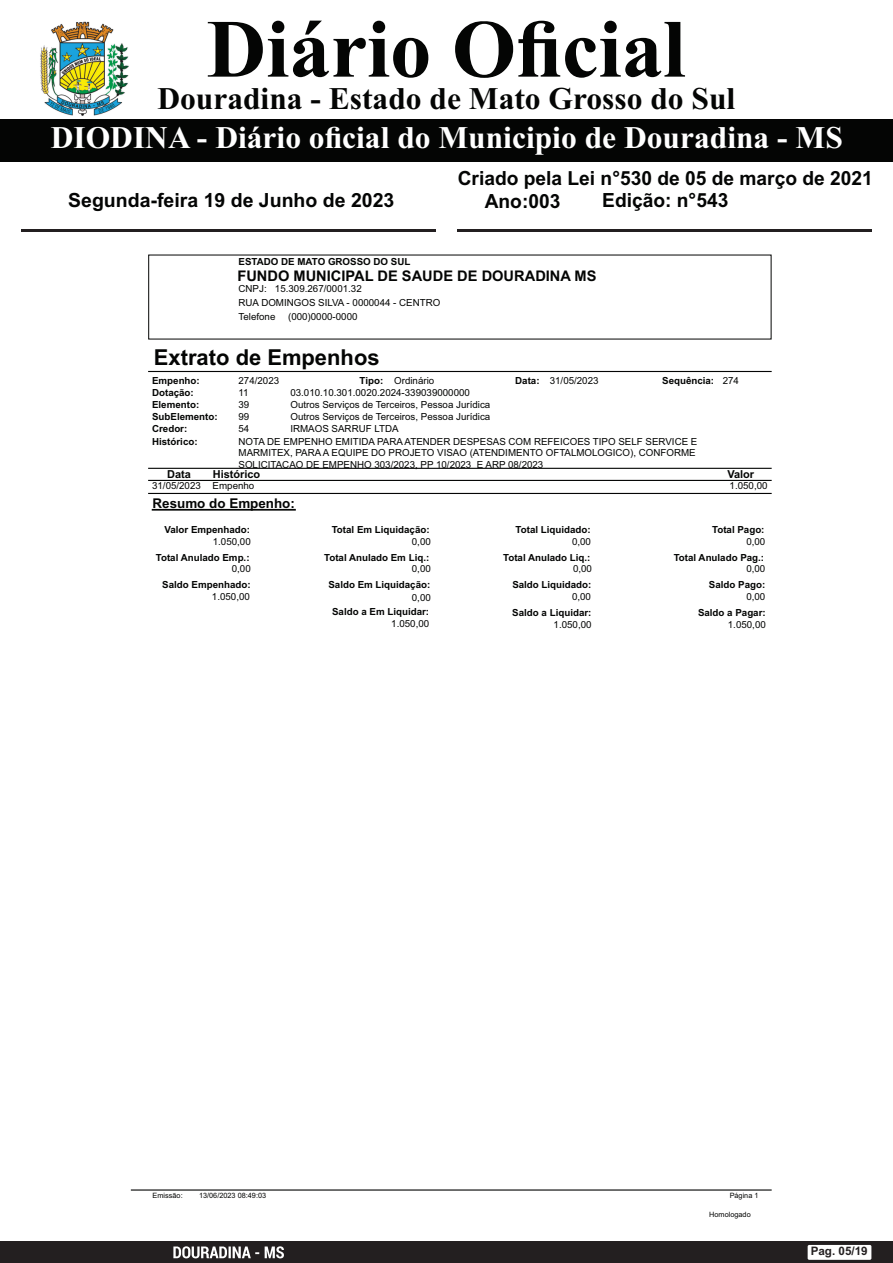
<style>
.page{position:relative;width:893px;height:1263px;background:#fff}
.page>*{position:absolute;margin:0;border:0;box-sizing:border-box;transform-origin:0 0}
.t1{font:700 82.5px "Times New Roman";color:#040504}
.t2{font:700 31.5px "Times New Roman";color:#fff}
.t3{font:700 31.5px "Times New Roman";color:#040504}
.t4{font:700 21.9px "Arial";color:#040504}
.t5{font:700 19.5px "Arial";color:#040504}
.t6{font:700 14.7px "Arial";color:#040504}
.t7{font:700 13.35px "Arial";color:#040504}
.t8{font:700 11.7px "Arial";color:#231f20}
.t9{font:700 10.95px "Arial";color:#040504}
.t10{font:9.75px/13.6px "Arial";color:#040504}
.t11{font:700 9.75px/12.1px "Arial";color:#040504}
.t12{font:7.35px "Arial";color:#040504}
.s1{font-weight:700}
.s2{font-weight:400}
</style>
<div class="page">
<hr style="left:149px;top:371px;width:622px;height:1px;background:#040504">
<hr style="left:149px;top:468px;width:622px;height:1px;background:#040504">
<hr style="left:149px;top:480px;width:622px;height:1px;background:#040504">
<hr style="left:149px;top:493px;width:622px;height:1px;background:#040504">
<hr style="left:153px;top:509px;width:142px;height:2px;background:#040504">
<hr style="left:131px;top:1189px;width:640px;height:1px;background:#040504">
<div style="left:0;top:119px;width:893px;height:42px;background:#040504"></div>
<img style="left:40px;top:21px;width:89px;height:95px">
<div style="left:0;top:1242px;width:893px;height:21px;background:#231f20"></div>
<div style="left:808px;top:1245px;width:63px;height:15px;background:#fff;border-radius:2px"></div>
<svg style="left:173px;top:1246px;width:111px;height:12px"></svg>
<hr style="left:21px;top:229px;width:415px;height:3px;background:#231f20">
<hr style="left:457px;top:229px;width:414px;height:3px;background:#231f20">
<h1 class="t1" style="left:207px;top:21px;width:480px">Diário Oficial</h1>
<h2 class="t3" style="left:157px;top:88px;width:579px">Douradina - Estado de Mato Grosso do Sul</h2>
<h2 class="t2" style="left:51px;top:126px;width:793px">DIODINA - Diário oficial do Municipio de Douradina - MS</h2>
<h3 class="t5" style="left:458px;top:171px;width:417px">Criado pela Lei n°530 de 05 de março de 2021</h3>
<h3 class="t5" style="left:68px;top:193px;width:328px">Segunda-feira 19 de Junho de 2023</h3>
<h3 class="t5" style="left:602px;top:192px;width:128px">Edição: n°543</h3>
<h3 class="t5" style="left:485px;top:194px;width:77px">Ano:003</h3>
<p class="t11" style="left:239px;top:256px;width:173px">ESTADO DE MATO GROSSO DO SUL</p>
<h3 class="t6" style="left:237px;top:270px;width:361px">FUNDO MUNICIPAL DE SAUDE DE DOURADINA MS</h3>
<p class="t10" style="left:275px;top:283px;width:88px">15.309.267/0001.32</p>
<p class="t10" style="left:288px;top:310px;width:71px">(000)0000-0000</p>
<p class="t10" style="left:239px;top:283px;width:203px">CNPJ:<br>RUA DOMINGOS SILVA - 0000044 - CENTRO<br>Telefone</p>
<h3 class="t4" style="left:154px;top:349px;width:227px">Extrato de Empenhos</h3>
<p class="t11" style="left:152px;top:375px;width:67px">Empenho:<br>Dotação:<br>Elemento:<br>SubElemento:</p>
<p class="t10" style="left:239px;top:374px;width:42px">274/2023</p>
<p class="t10" style="left:360px;top:374px;width:76px"><span class="s1">Tipo:</span> Ordinário</p>
<p class="t10" style="left:515px;top:374px;width:85px"><span class="s1">Data:</span> 31/05/2023</p>
<p class="t11" style="left:662px;top:375px;width:78px">Sequência: <span class="s2">274</span></p>
<p class="t10" style="left:239px;top:386px;width:12px">11</p>
<p class="t10" style="left:290px;top:386px;width:181px">03.010.10.301.0020.2024-339039000000</p>
<p class="t10" style="left:239px;top:399px;width:12px;line-height:12.1px">39<br>99</p>
<p class="t10" style="left:290px;top:399px;width:201px;line-height:12.1px">Outros Serviços de Terceiros, Pessoa Jurídica<br>Outros Serviços de Terceiros, Pessoa Jurídica</p>
<p class="t11" style="left:152px;top:424px;width:37px">Credor:</p>
<p class="t10" style="left:239px;top:423px;width:12px">54</p>
<p class="t10" style="left:290px;top:423px;width:110px">IRMAOS SARRUF LTDA</p>
<p class="t9" style="left:167px;top:470px;width:25px">Data</p>
<p class="t9" style="left:213px;top:470px;width:49px">Histórico</p>
<p class="t9" style="left:727px;top:470px;width:28px">Valor</p>
<p class="t10" style="left:152px;top:480px;width:104px">31/05/2023 Empenho</p>
<p class="t10" style="left:730px;top:480px;width:39px">1.050,00</p>
<p class="t11" style="left:152px;top:437px;width:47px">Histórico:</p>
<p class="t10" style="left:239px;top:437px;width:460px;line-height:11.2px">NOTA DE EMPENHO EMITIDA PARA ATENDER DESPESAS COM REFEICOES TIPO SELF SERVICE E<br>MARMITEX, PARA A EQUIPE DO PROJETO VISAO (ATENDIMENTO OFTALMOLOGICO), CONFORME<br>SOLICITACAO DE EMPENHO 303/2023, PP 10/2023 E ARP 08/2023</p>
<h3 class="t7" style="left:153px;top:499px;width:144px">Resumo do Empenho:</h3>
<p class="t11" style="left:164px;top:524px;width:87px">Valor Empenhado:</p>
<p class="t11" style="left:332px;top:524px;width:99px">Total Em Liquidação:</p>
<p class="t11" style="left:516px;top:524px;width:77px">Total Liquidado:</p>
<p class="t11" style="left:712px;top:524px;width:54px">Total Pago:</p>
<p class="t10" style="left:213px;top:535px;width:39px">1.050,00</p>
<p class="t10" style="left:412px;top:535px;width:20px">0,00</p>
<p class="t10" style="left:572px;top:535px;width:20px">0,00</p>
<p class="t10" style="left:746px;top:535px;width:20px">0,00</p>
<p class="t11" style="left:156px;top:552px;width:95px">Total Anulado Emp.:</p>
<p class="t11" style="left:324px;top:552px;width:107px">Total Anulado Em Liq.:</p>
<p class="t11" style="left:503px;top:552px;width:89px">Total Anulado Liq.:</p>
<p class="t11" style="left:674px;top:552px;width:92px">Total Anulado Pag.:</p>
<p class="t10" style="left:232px;top:563px;width:20px">0,00</p>
<p class="t10" style="left:412px;top:563px;width:20px">0,00</p>
<p class="t10" style="left:573px;top:563px;width:20px">0,00</p>
<p class="t10" style="left:746px;top:562px;width:20px">0,00</p>
<p class="t11" style="left:162px;top:579px;width:90px">Saldo Empenhado:</p>
<p class="t11" style="left:328px;top:579px;width:103px">Saldo Em Liquidação:</p>
<p class="t11" style="left:512px;top:579px;width:81px">Saldo Liquidado:</p>
<p class="t11" style="left:709px;top:579px;width:58px">Saldo Pago:</p>
<p class="t10" style="left:212px;top:590px;width:39px">1.050,00</p>
<p class="t10" style="left:412px;top:591px;width:20px">0,00</p>
<p class="t10" style="left:572px;top:590px;width:20px">0,00</p>
<p class="t10" style="left:746px;top:590px;width:20px">0,00</p>
<p class="t11" style="left:332px;top:606px;width:99px">Saldo a Em Liquidar:</p>
<p class="t10" style="left:391px;top:618px;width:39px">1.050,00</p>
<p class="t11" style="left:512px;top:607px;width:81px">Saldo a Liquidar:</p>
<p class="t11" style="left:698px;top:607px;width:69px">Saldo a Pagar:</p>
<p class="t10" style="left:554px;top:619px;width:39px">1.050,00</p>
<p class="t10" style="left:728px;top:619px;width:39px">1.050,00</p>
<p class="t12" style="left:153px;top:1193px;width:32px">Emissão:</p>
<p class="t12" style="left:199px;top:1193px;width:69px">13/06/2023 08:49:03</p>
<p class="t12" style="left:730px;top:1193px;width:30px">Página 1</p>
<p class="t12" style="left:709px;top:1212px;width:43px">Homologado</p>
<p class="t8" style="left:811px;top:1247px;width:59px">Pag. 05/19</p>
</div>
